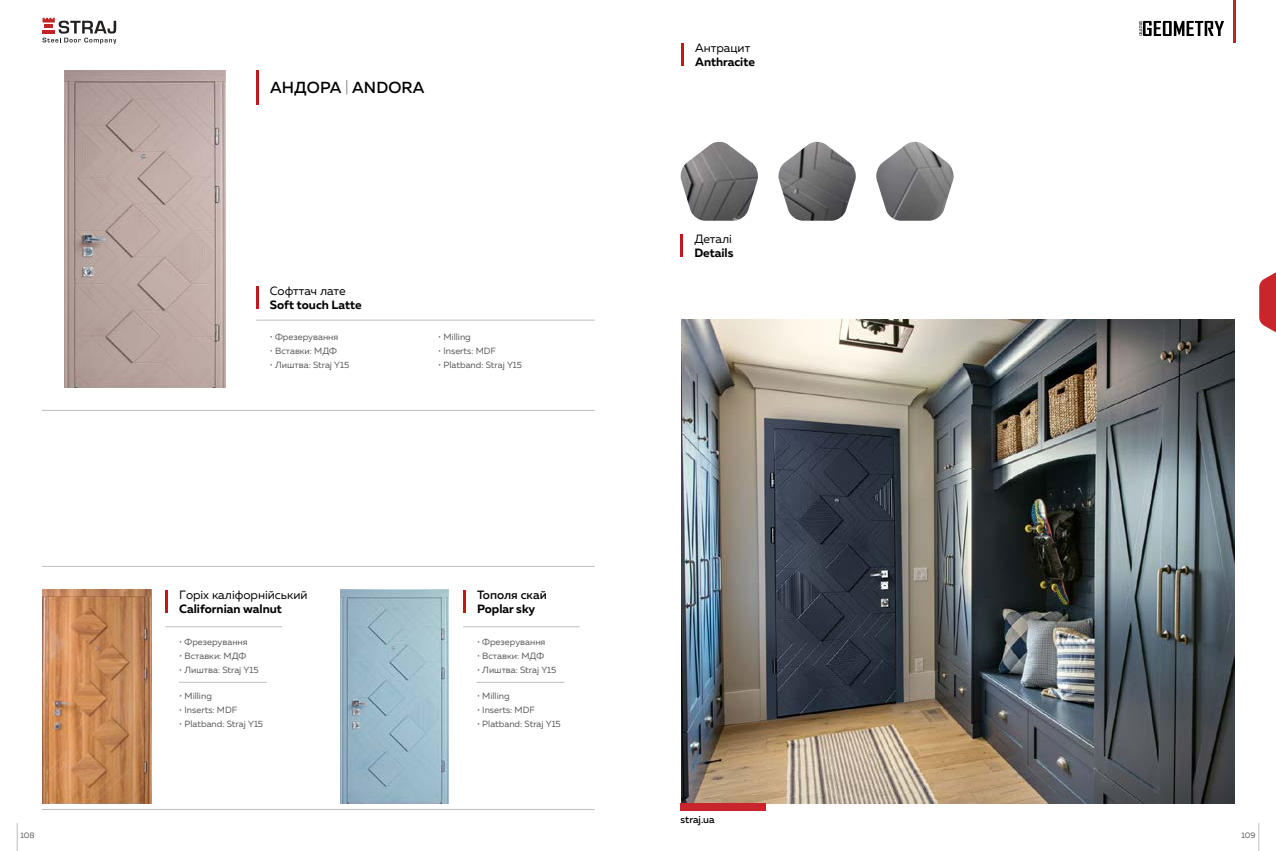
<style>
.page{position:relative;width:1276px;height:851px;background:#fff}
.page>*{position:absolute;margin:0;border:0;box-sizing:border-box;transform-origin:0 0}
.t1{font:500 16px "Muller";letter-spacing:.01em;color:#000}
.t2{font:700 12px "Muller";color:#000}
.t3{font:12px "Muller";color:#000}
.t4{font:500 12px "Muller";color:#000}
.t5{font:500 10px "Muller";color:#000}
.t6{font:9px "Muller";color:#58595b}
.t7{font:8px "Muller";color:#58595b}
.s1{font-weight:100}
</style>
<div class="page">
<svg style="left:1258px;top:823px;width:1px;height:27px"></svg>
<svg style="left:17px;top:823px;width:1px;height:27px"></svg>
<img style="left:681px;top:319px;width:553px;height:484px">
<svg style="left:43px;top:18px;width:73px;height:26px"></svg>
<svg style="left:1139px;top:21px;width:85px;height:15px"></svg>
<hr style="left:1232px;top:0;width:3px;height:43px;background:#c12427">
<hr style="left:256px;top:70px;width:3px;height:34px;background:#c4161c">
<hr style="left:256px;top:286px;width:3px;height:23px;background:#c4161c">
<hr style="left:681px;top:43px;width:3px;height:23px;background:#c4161c">
<hr style="left:680px;top:234px;width:3px;height:23px;background:#c4161c">
<hr style="left:165px;top:589px;width:3px;height:23px;background:#c4161c">
<hr style="left:463px;top:589px;width:3px;height:23px;background:#c4161c">
<img style="left:680px;top:142px;width:78px;height:79px">
<img style="left:778px;top:142px;width:78px;height:79px">
<img style="left:876px;top:142px;width:78px;height:79px">
<img style="left:65px;top:70px;width:160px;height:317px">
<img style="left:43px;top:589px;width:108px;height:214px">
<img style="left:340px;top:589px;width:108px;height:214px">
<hr style="left:165px;top:626px;width:117px;height:1px;background:#bcbec0">
<hr style="left:463px;top:626px;width:116px;height:1px;background:#bcbec0">
<hr style="left:42px;top:566px;width:553px;height:1px;background:#bcbec0">
<hr style="left:42px;top:410px;width:553px;height:1px;background:#bcbec0">
<hr style="left:256px;top:320px;width:339px;height:1px;background:#bcbec0">
<hr style="left:179px;top:682px;width:88px;height:1px;background:#bcbec0">
<hr style="left:476px;top:682px;width:88px;height:1px;background:#bcbec0">
<div style="left:680px;top:803px;width:85px;height:7px;background:#c9252c"></div>
<svg style="left:1259px;top:272px;width:17px;height:61px"></svg>
<hr style="left:42px;top:809px;width:553px;height:1px;background:#bcbec0">
<h1 class="t1" style="left:270px;top:78px;width:156px">АНДОРА <span class="s1">|</span> ANDORA</h1>
<h2 class="t3" style="left:270px;top:283px;width:77px">Софттач лате</h2>
<h2 class="t2" style="left:270px;top:297px;width:93px">Soft touch Latte</h2>
<p class="t6" style="left:270px;top:331px;width:70px">• Фрезерування</p>
<p class="t6" style="left:270px;top:345px;width:69px">• Вставки: МДФ</p>
<p class="t6" style="left:270px;top:359px;width:81px">• Лиштва: Straj Y15</p>
<p class="t6" style="left:438px;top:331px;width:34px">• Milling</p>
<p class="t6" style="left:438px;top:345px;width:59px">• Inserts: MDF</p>
<p class="t6" style="left:438px;top:359px;width:85px">• Platband: Straj Y15</p>
<h2 class="t3" style="left:179px;top:587px;width:130px">Горiх калiфорнiйський</h2>
<h2 class="t2" style="left:179px;top:601px;width:104px">Californian walnut</h2>
<p class="t6" style="left:179px;top:636px;width:70px">• Фрезерування</p>
<p class="t6" style="left:179px;top:650px;width:69px">• Вставки: МДФ</p>
<p class="t6" style="left:179px;top:664px;width:81px">• Лиштва: Straj Y15</p>
<p class="t6" style="left:179px;top:689px;width:34px">• Milling</p>
<p class="t6" style="left:179px;top:703px;width:59px">• Inserts: MDF</p>
<p class="t6" style="left:179px;top:717px;width:85px">• Platband: Straj Y15</p>
<h2 class="t4" style="left:477px;top:586px;width:71px">Тополя скай</h2>
<h2 class="t2" style="left:477px;top:601px;width:60px">Poplar sky</h2>
<p class="t6" style="left:477px;top:636px;width:70px">• Фрезерування</p>
<p class="t6" style="left:477px;top:650px;width:69px">• Вставки: МДФ</p>
<p class="t6" style="left:477px;top:664px;width:81px">• Лиштва: Straj Y15</p>
<p class="t6" style="left:477px;top:689px;width:34px">• Milling</p>
<p class="t6" style="left:477px;top:703px;width:59px">• Inserts: MDF</p>
<p class="t6" style="left:477px;top:717px;width:85px">• Platband: Straj Y15</p>
<h2 class="t3" style="left:695px;top:40px;width:57px">Антрацит</h2>
<h2 class="t2" style="left:695px;top:55px;width:61px">Anthracite</h2>
<h2 class="t3" style="left:694px;top:231px;width:39px">Деталi</h2>
<h2 class="t2" style="left:694px;top:245px;width:41px">Details</h2>
<p class="t5" style="left:680px;top:813px;width:36px">straj.ua</p>
<p class="t7" style="left:20px;top:830px;width:16px">108</p>
<p class="t7" style="left:1241px;top:830px;width:16px">109</p>
</div>
